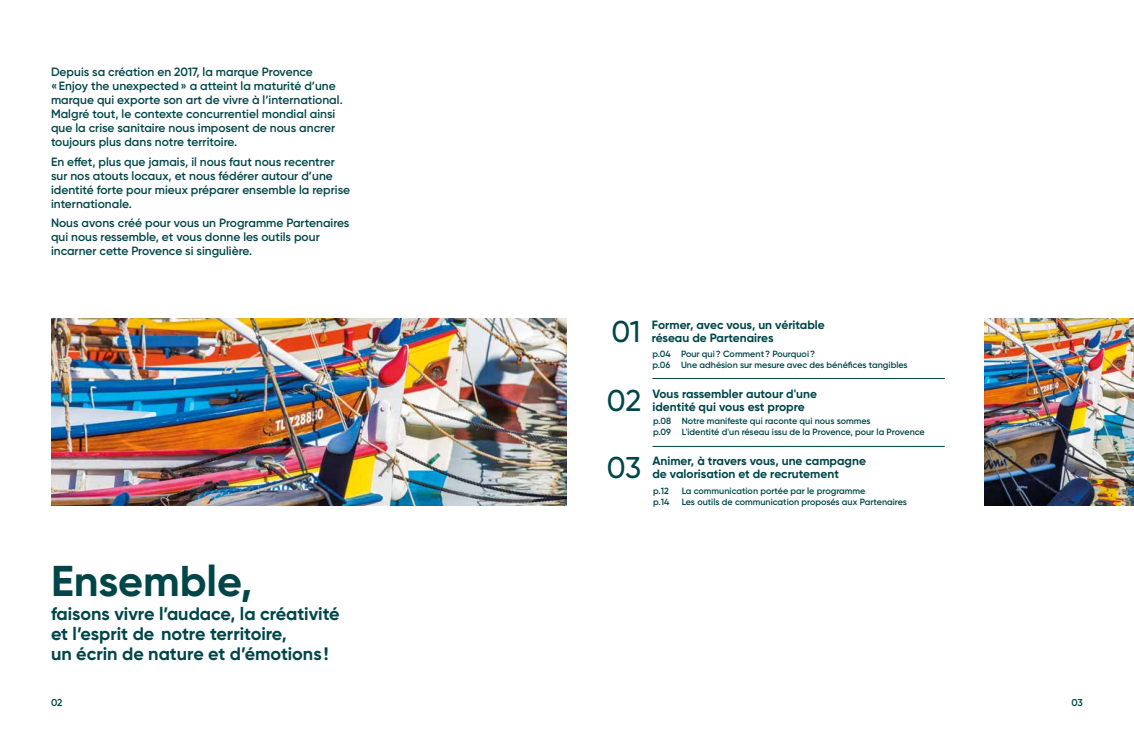
<style>
.page{position:relative;width:1134px;height:738px;background:#fff}
.page>*{position:absolute;margin:0;border:0;box-sizing:border-box;transform-origin:0 0}
.t1{font:700 43px "Gilroy";color:#004648}
.t2{font:500 30px "Gilroy";color:#004648}
.t3{font:700 18px/20px "Gilroy";color:#004648}
.t4{font:600 12px/14px "Gilroy";color:#004648}
.t5{font:700 12px/13px "Gilroy";color:#004648}
.t6{font:600 10px "Gilroy";color:#004648}
.t7{font:600 9px/11px "Gilroy";color:#004648}
</style>
<div class="page">
<img style="left:51px;top:319px;width:516px;height:186px">
<img style="left:985px;top:319px;width:149px;height:186px">
<hr style="left:652px;top:378px;width:293px;height:1px;background:#004648">
<hr style="left:652px;top:446px;width:293px;height:1px;background:#004648">
<p class="t4" style="left:51px;top:64px;width:293px">Depuis sa création en 2017, la marque Provence «Enjoy the unexpected» a atteint la maturité d’une marque qui exporte son art de vivre à l’international.<br>Malgré tout, le contexte concurrentiel mondial ainsi que la crise sanitaire nous imposent de nous ancrer toujours plus dans notre territoire.</p>
<p class="t4" style="left:51px;top:154px;width:300px">En effet, plus que jamais, il nous faut nous recentrer sur nos atouts locaux, et nous fédérer autour d’une identité forte pour mieux préparer ensemble la reprise internationale.</p>
<p class="t4" style="left:51px;top:216px;width:300px">Nous avons créé pour vous un Programme Partenaires qui nous ressemble, et vous donne les outils pour incarner cette Provence si singulière.</p>
<h1 class="t1" style="left:51px;top:553px;width:203px">Ensemble,</h1>
<h3 class="t3" style="left:51px;top:603px;width:290px">faisons vivre l’audace, la créativité et l’esprit de notre territoire,<br>un écrin de nature et d’émotions !</h3>
<h2 class="t2" style="left:612px;top:312px;width:30px">01</h2>
<p class="t5" style="left:652px;top:317px;width:175px">Former, avec vous, un véritable réseau de Partenaires</p>
<p class="t7" style="left:652px;top:348px;width:20px">p.04 p.06</p>
<p class="t7" style="left:681px;top:348px;width:228px">Pour qui? Comment? Pourquoi?<br>Une adhésion sur mesure avec des bénéfices tangibles</p>
<h2 class="t2" style="left:607px;top:382px;width:36px">02</h2>
<p class="t5" style="left:652px;top:387px;width:166px">Vous rassembler autour d'une identité qui vous est propre</p>
<p class="t7" style="left:653px;top:415px;width:20px">p.08 p.09</p>
<p class="t7" style="left:682px;top:415px;width:245px">Notre manifeste qui raconte qui nous sommes<br>L'identité d'un réseau issu de la Provence, pour la Provence</p>
<h2 class="t2" style="left:607px;top:449px;width:36px">03</h2>
<p class="t5" style="left:652px;top:454px;width:215px">Animer, à travers vous, une campagne de valorisation et de recrutement</p>
<p class="t7" style="left:653px;top:485px;width:18px">p.12 p.14</p>
<p class="t7" style="left:682px;top:485px;width:227px">La communication portée par le programme<br>Les outils de communication proposés aux Partenaires</p>
<p class="t6" style="left:51px;top:696px;width:13px">02</p>
<p class="t6" style="left:1071px;top:696px;width:13px">03</p>
</div>
